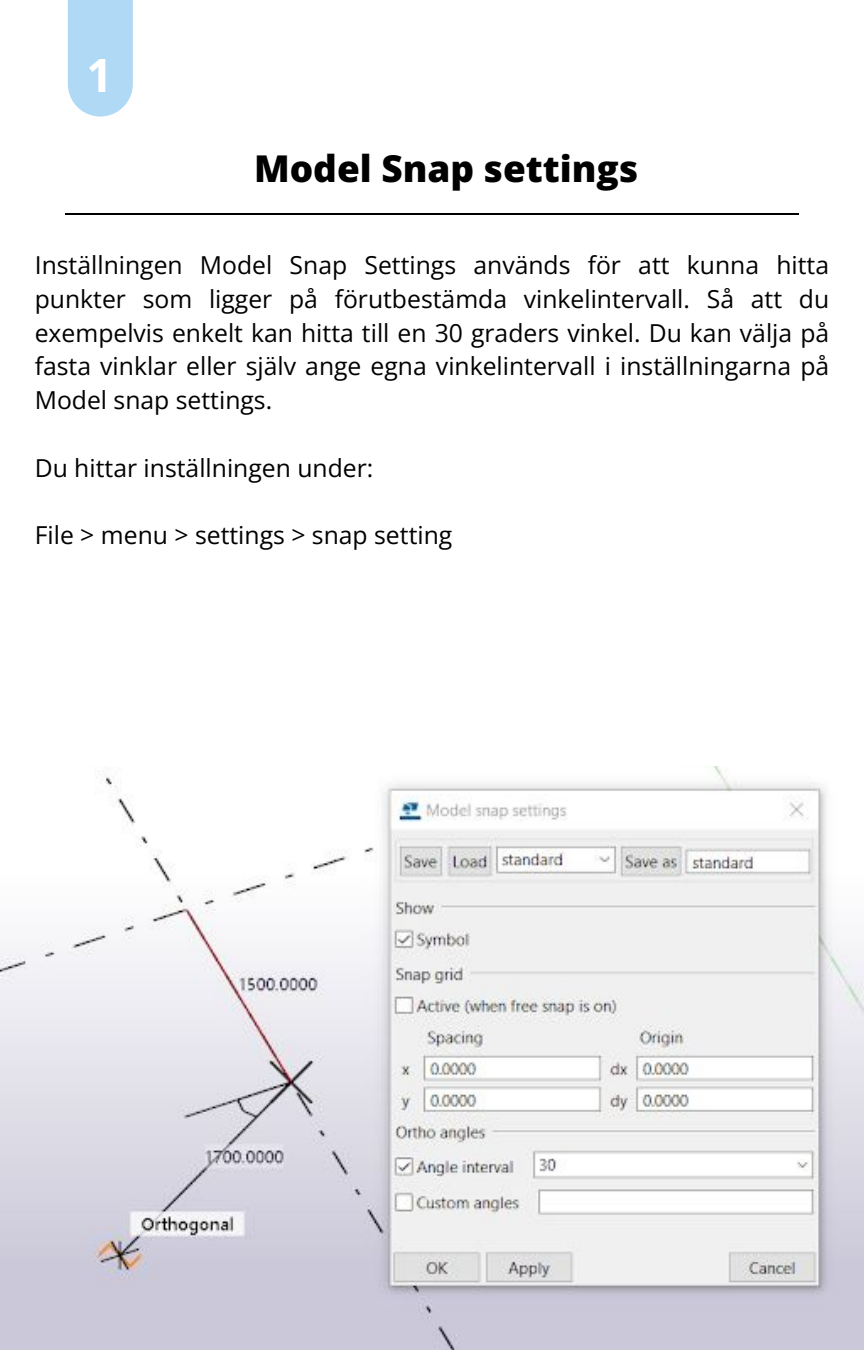
<style>
.page{position:relative;width:864px;height:1350px;background:#fff}
.page>*{position:absolute;margin:0;border:0;box-sizing:border-box;transform-origin:0 0}
.t1{font:700 45.9px "Open Sans";color:#fff}
.t2{font:800 36.9px "Open Sans";color:#000}
.t3{font:24.75px/33.8px "Open Sans";color:#000;text-align:justify}
</style>
<div class="page">
<img style="left:0;top:767px;width:864px;height:583px">
<svg style="left:68px;top:0;width:65px;height:116px;background:#b3dbf4"></svg>
<hr style="left:65px;top:213px;width:734px;height:2px;background:#000">
<h1 class="t1" style="left:86px;top:43px;width:28px">1</h1>
<p class="t2" style="left:254px;top:142px;width:386px">Model Snap settings</p>
<p class="t3" style="left:35px;top:248px;width:796px">Inställningen Model Snap Settings används för att kunna hitta punkter som ligger på förutbestämda vinkelintervall. Så att du exempelvis enkelt kan hitta till en 30 graders vinkel. Du kan välja på fasta vinklar eller själv ange egna vinkelintervall i inställningarna på Model snap settings.</p>
<p class="t3" style="left:35px;top:450px;width:340px">Du hittar inställningen under:</p>
<p class="t3" style="left:35px;top:518px;width:419px">File &gt; menu &gt; settings &gt; snap setting</p>
</div>
